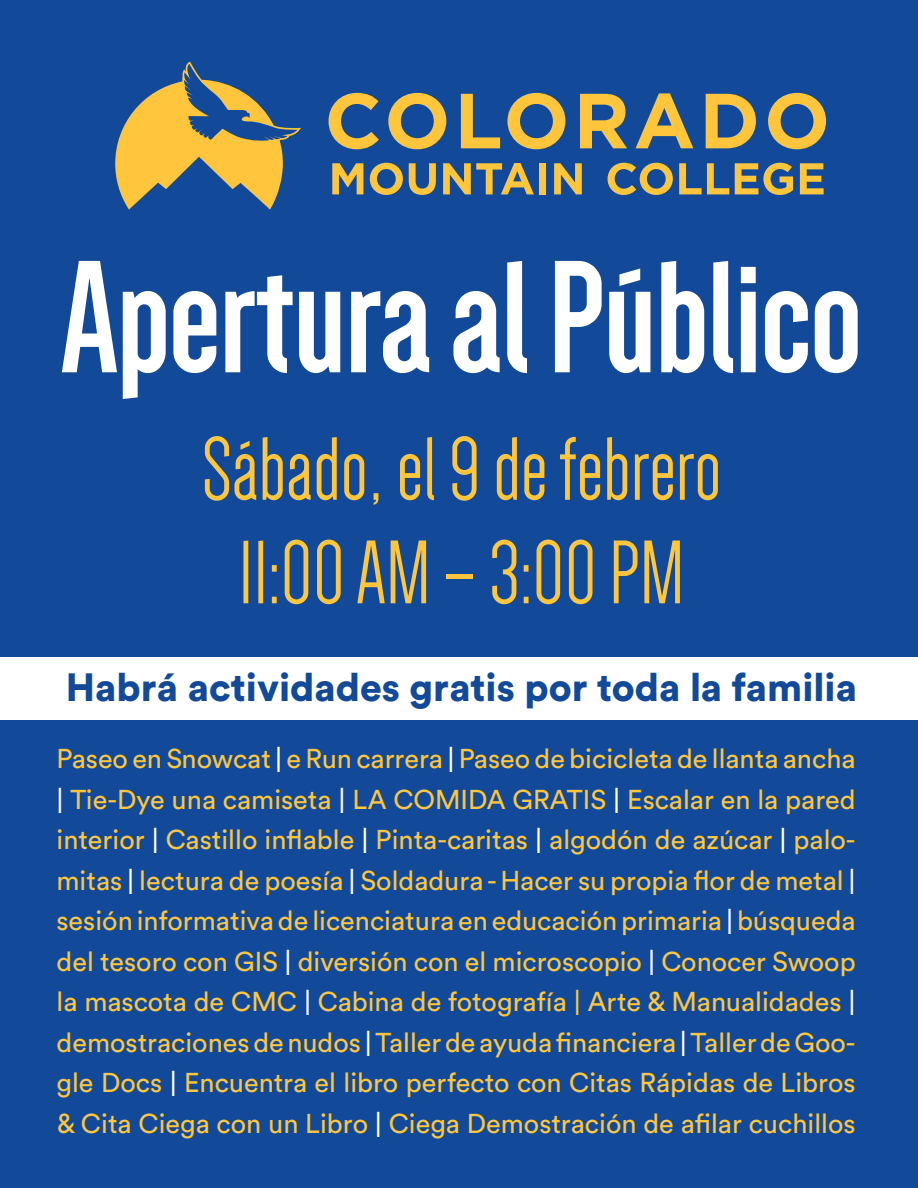
<style>
.page{position:relative;width:918px;height:1188px;background:#124a99}
.page>*{position:absolute;margin:0;border:0;box-sizing:border-box;transform-origin:0 0}
.t1{font:700 165px "Dense";color:#fff}
.t2{font:93px/103.5px "Dense";color:#fec53d;text-align:center}
.t3{font:900 39px "Circular Std";color:#124a99}
.t4{font:27px/40.5px "Circular Std";color:#fec53d;text-align:justify}
.s1{color:#fff}
</style>
<div class="page">
<svg style="left:329px;top:93px;width:50px;height:56px"></svg>
<svg style="left:388px;top:93px;width:58px;height:56px"></svg>
<svg style="left:461px;top:94px;width:39px;height:54px"></svg>
<svg style="left:507px;top:93px;width:58px;height:56px"></svg>
<svg style="left:580px;top:94px;width:47px;height:54px"></svg>
<svg style="left:636px;top:93px;width:57px;height:55px"></svg>
<svg style="left:706px;top:94px;width:50px;height:54px"></svg>
<svg style="left:768px;top:93px;width:58px;height:56px"></svg>
<svg style="left:332px;top:163px;width:31px;height:31px"></svg>
<svg style="left:370px;top:163px;width:33px;height:32px"></svg>
<svg style="left:409px;top:163px;width:27px;height:32px"></svg>
<svg style="left:443px;top:163px;width:91px;height:31px"></svg>
<div style="left:539px;top:163px;width:7px;height:31px;background:#fec53d"></div>
<svg style="left:554px;top:163px;width:28px;height:31px"></svg>
<svg style="left:608px;top:163px;width:65px;height:32px"></svg>
<svg style="left:679px;top:163px;width:50px;height:31px"></svg>
<svg style="left:735px;top:163px;width:58px;height:32px"></svg>
<svg style="left:800px;top:163px;width:24px;height:31px"></svg>
<svg style="left:115px;top:62px;width:186px;height:148px"></svg>
<div style="left:0;top:658px;width:918px;height:62px;background:#fff"></div>
<p class="t1" style="left:62px;top:237px;width:801px">Apertura al Público</p>
<p class="t2" style="left:202px;top:418px;width:521px">Sábado, el 9 de febrero<br>11:00 AM – 3:00 PM</p>
<p class="t3" style="left:66px;top:661px;width:793px">Habrá actividades gratis por toda la familia</p>
<p class="t4" style="left:57px;top:738px;width:801px">Paseo en Snowcat <span class="s1">|</span> e Run carrera <span class="s1">|</span> Paseo de bicicleta de llanta ancha <span class="s1">|</span> Tie-Dye una camiseta <span class="s1">|</span> LA COMIDA GRATIS <span class="s1">|</span> Escalar en la pared interior <span class="s1">|</span> Castillo inflable <span class="s1">|</span> Pinta-caritas <span class="s1">|</span> algodón de azúcar <span class="s1">|</span> palo&shy;mitas <span class="s1">|</span> lectura de poesía <span class="s1">|</span> Soldadura - Hacer su propia flor de metal <span class="s1">| </span>sesión informativa de licenciatura en educación primaria <span class="s1">|</span> búsqueda del tesoro con GIS <span class="s1">|</span> diversión con el microscopio <span class="s1">|</span> Conocer Swoop la mascota de CMC <span class="s1">|</span> Cabina de fotografía | Arte &amp; Manualidades <span class="s1">| </span>demostraciones de nudos <span class="s1">|</span> Taller de ayuda financiera <span class="s1">|</span> Taller de Goo&shy;gle Docs <span class="s1">|</span> Encuentra el libro perfecto con Citas Rápidas de Libros &amp; Cita Ciega con un Libro <span class="s1">|</span> Ciega Demostración de afilar cuchillos</p>
</div>
